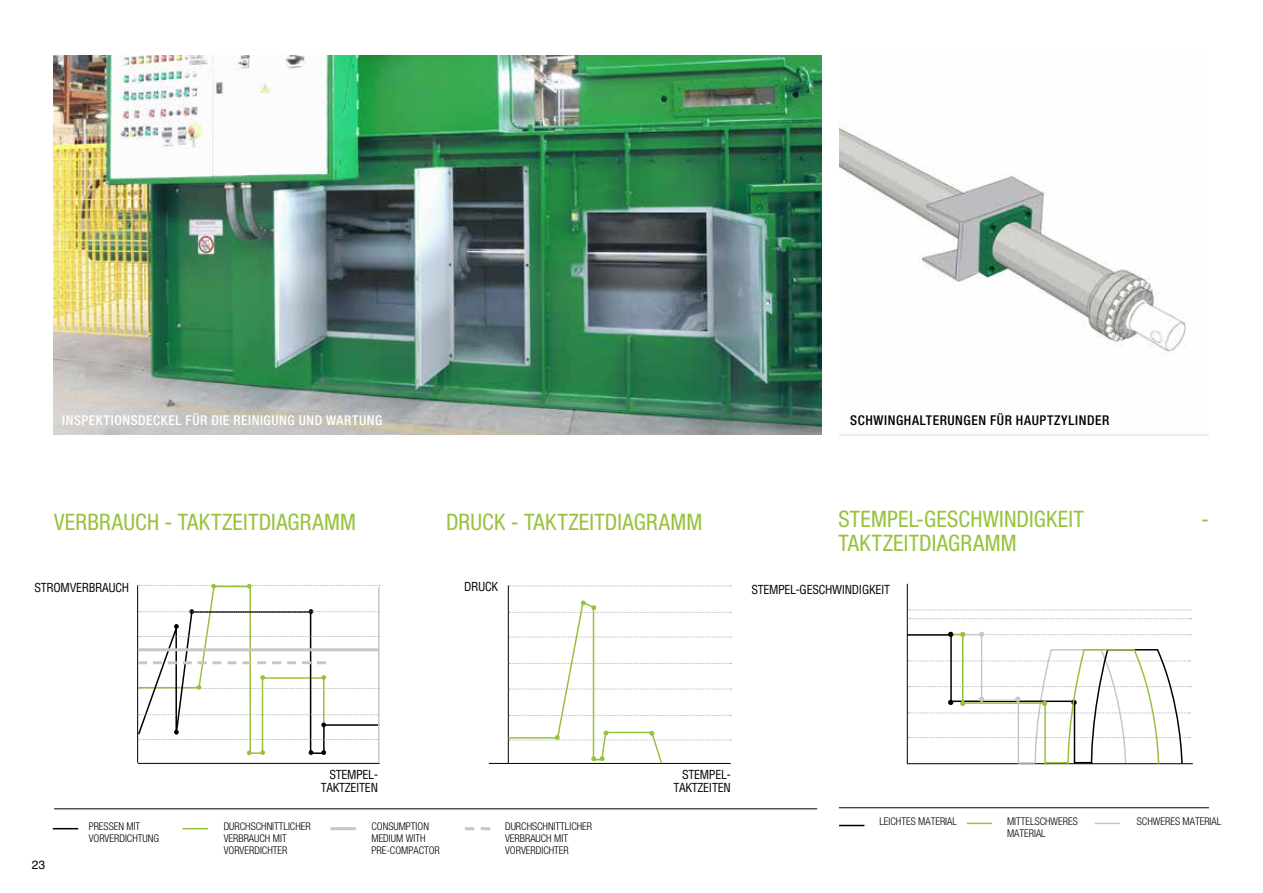
<style>
.page{position:relative;width:1263px;height:893px;background:#fff}
.page>*{position:absolute;margin:0;border:0;box-sizing:border-box;transform-origin:0 0}
.t1{font:condensed 22.65px "Helvetica Neue LT Std";letter-spacing:.01em;color:#98c23c}
.t2{font:500 condensed 13.5px "Helvetica Neue LT Std";letter-spacing:.04em;color:#fff}
.t3{font:500 condensed 13.5px "Helvetica Neue LT Std";letter-spacing:.04em;color:#000}
.t4{font:condensed 12.15px/13.5px "Helvetica LT Std";letter-spacing:-.025em;color:#000;text-align:right}
.t5{font:12px "Helvetica LT Std";color:#000}
.t6{font:300 condensed 10.65px/12px "Helvetica Neue LT Std";color:#000}
</style>
<div class="page">
<img style="left:839px;top:127px;width:347px;height:229px">
<img style="left:53px;top:55px;width:769px;height:380px">
<svg style="left:909px;top:618px;width:282px;height:1px"></svg>
<svg style="left:908px;top:610px;width:283px;height:1px"></svg>
<hr style="left:907px;top:763px;width:286px;height:1px;background:#000">
<hr style="left:907px;top:584px;width:1px;height:180px;background:#000">
<hr style="left:950px;top:634px;width:2px;height:68px;background:#000">
<hr style="left:962px;top:634px;width:1px;height:71px;background:#98c23c">
<hr style="left:981px;top:634px;width:1px;height:68px;background:#c7c7c7">
<svg style="left:908px;top:632px;width:283px;height:5px"></svg>
<svg style="left:908px;top:648px;width:283px;height:117px"></svg>
<hr style="left:508px;top:585px;width:1px;height:178px;background:#000">
<hr style="left:489px;top:763px;width:242px;height:1px;background:#000">
<svg style="left:509px;top:586px;width:222px;height:1px"></svg>
<svg style="left:507px;top:600px;width:224px;height:164px"></svg>
<hr style="left:54px;top:808px;width:763px;height:1px;background:#000">
<svg style="left:53px;top:828px;width:25px;height:1px"></svg>
<svg style="left:183px;top:828px;width:25px;height:1px"></svg>
<hr style="left:331px;top:827px;width:25px;height:3px;background:#c8c7c5">
<svg style="left:465px;top:827px;width:25px;height:3px"></svg>
<hr style="left:138px;top:763px;width:242px;height:1px;background:#000">
<hr style="left:137px;top:585px;width:1px;height:178px;background:#000">
<svg style="left:137px;top:584px;width:244px;height:174px"></svg>
<hr style="left:378px;top:587px;width:1px;height:175px;background:#c7c7c7">
<svg style="left:839px;top:825px;width:25px;height:1px"></svg>
<svg style="left:967px;top:823px;width:25px;height:1px"></svg>
<svg style="left:1094px;top:823px;width:26px;height:1px"></svg>
<hr style="left:839px;top:807px;width:370px;height:1px;background:#000">
<p class="t2" style="left:62px;top:412px;width:322px">INSPEKTIONSDECKEL FÜR DIE REINIGUNG UND WARTUNG</p>
<p class="t3" style="left:850px;top:412px;width:260px">SCHWINGHALTERUNGEN FÜR HAUPTZYLINDER</p>
<h1 class="t1" style="left:54px;top:508px;width:303px">VERBRAUCH - TAKTZEITDIAGRAMM</h1>
<h1 class="t1" style="left:446px;top:508px;width:258px">DRUCK - TAKTZEITDIAGRAMM</h1>
<p class="t4" style="left:35px;top:581px;width:96px">STROMVERBRAUCH</p>
<p class="t4" style="left:464px;top:580px;width:36px">DRUCK</p>
<h1 class="t1" style="left:838px;top:506px;width:247px">STEMPEL-GESCHWINDIGKEIT</h1>
<h1 class="t1" style="left:1201px;top:506px;width:9px">-</h1>
<h1 class="t1" style="left:838px;top:530px;width:180px">TAKTZEITDIAGRAMM</h1>
<p class="t4" style="left:751px;top:583px;width:140px">STEMPEL-GESCHWINDIGKEIT</p>
<p class="t5" style="left:32px;top:858px;width:15px">23</p>
<p class="t4" style="left:321px;top:768px;width:59px">STEMPEL-<br>TAKTZEITEN</p>
<p class="t6" style="left:89px;top:820px;width:72px">PRESSEN MIT<br>VORVERDICHTUNG</p>
<p class="t6" style="left:224px;top:820px;width:89px">DURCHSCHNITTLICHER<br>VERBRAUCH MIT<br>VORVERDICHTER</p>
<p class="t6" style="left:371px;top:820px;width:70px">CONSUMPTION<br>MEDIUM WITH<br>PRE-COMPACTOR</p>
<p class="t6" style="left:505px;top:820px;width:89px">DURCHSCHNITTLICHER<br>VERBRAUCH MIT<br>VORVERDICHTER</p>
<p class="t4" style="left:673px;top:768px;width:59px">STEMPEL-<br>TAKTZEITEN</p>
<p class="t6" style="left:879px;top:815px;width:79px">LEICHTES MATERIAL</p>
<p class="t6" style="left:1007px;top:815px;width:72px">MITTELSCHWERES</p>
<p class="t6" style="left:1137px;top:815px;width:86px">SCHWERES MATERIAL</p>
<p class="t6" style="left:1007px;top:827px;width:40px">MATERIAL</p>
</div>
